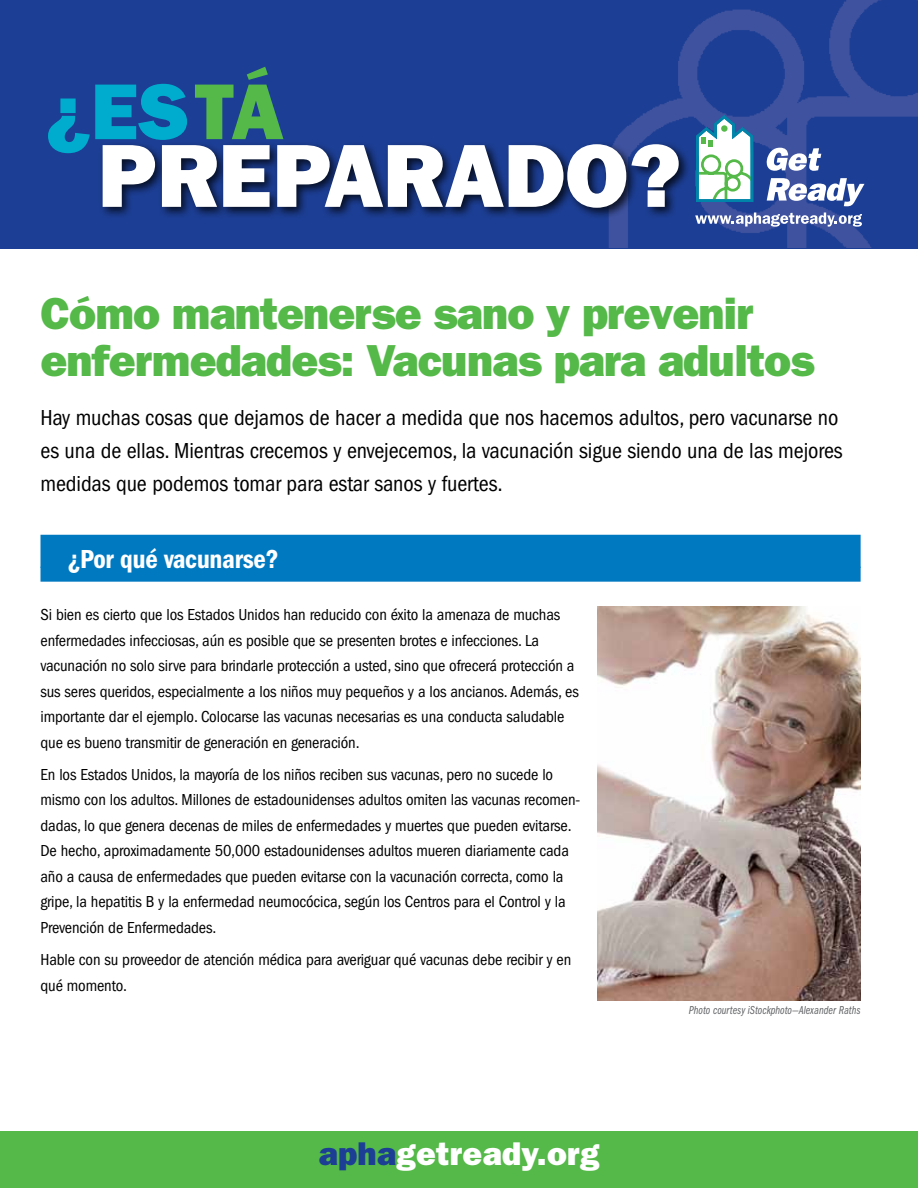
<style>
.page{position:relative;width:918px;height:1188px;background:#fff}
.page>*{position:absolute;margin:0;border:0;box-sizing:border-box;transform-origin:0 0}
.t1{font:800 90px "Franklin Gothic";color:#fff}
.t2{font:800 79.5px "Franklin Gothic";color:#00accd}
.t3{font:800 45px/46.5px "Franklin Gothic";letter-spacing:-.02em;color:#54b948}
.t4{font:800 33px "Franklin Gothic";letter-spacing:.01em;color:#fff}
.t5{font:600 condensed 27px "Franklin Gothic";letter-spacing:-.01em;color:#fff}
.t6{font:condensed 22.5px/33px "Franklin Gothic";letter-spacing:-.005em;color:#000}
.t7{font:condensed 16.5px/25.5px "Franklin Gothic";letter-spacing:-.01em;color:#000}
.t8{font:12px "Franklin Gothic Book Cmpr Ital";color:#656669}
.s1{color:#54b948}
.s2{color:#1c3e94}
</style>
<div class="page">
<div style="left:0;top:0;width:918px;height:248px;background:#1c3e94"></div>
<img style="left:609px;top:0;width:309px;height:247px">
<svg style="left:767px;top:178px;width:97px;height:28px"></svg>
<svg style="left:766px;top:148px;width:55px;height:23px"></svg>
<svg style="left:695px;top:213px;width:167px;height:14px;background:#7f8ec0"></svg>
<svg style="left:695px;top:115px;width:61px;height:88px;background:#9ac0c7"></svg>
<div style="left:40px;top:535px;width:821px;height:33px;background:#0079c1"></div>
<div style="left:40px;top:567px;width:821px;height:15px;background:#0079c1"></div>
<div style="left:0;top:1132px;width:918px;height:56px;background:#54b948"></div>
<img style="left:598px;top:606px;width:263px;height:395px">
<div style="left:99px;top:140px;width:592px;height:80px;background:#000;opacity:.75"></div>
<h2 class="t2" style="left:45px;top:65px;width:240px">¿ES <span class="s1">TÁ</span></h2>
<h1 class="t1" style="left:98px;top:123px;width:586px">PREPARADO?</h1>
<h3 class="t3" style="left:40px;top:291px;width:776px">Cómo mantenerse sano y prevenir enfermedades: Vacunas para adultos</h3>
<h3 class="t6" style="left:40px;top:401px;width:804px">Hay muchas cosas que dejamos de hacer a medida que nos hacemos adultos, pero vacunarse no es una de ellas. Mientras crecemos y envejecemos, la vacunación sigue siendo una de las mejores medidas que podemos tomar para estar sanos y fuertes.</h3>
<h3 class="t5" style="left:68px;top:543px;width:213px">¿Por qué vacunarse?</h3>
<p class="t7" style="left:40px;top:602px;width:540px">Si bien es cierto que los Estados Unidos han reducido con éxito la amenaza de muchas enfermedades infecciosas, aún es posible que se presenten brotes e infecciones. La vacunación no solo sirve para brindarle protección a usted, sino que ofrecerá protección a sus seres queridos, especialmente a los niños muy pequeños y a los ancianos. Además, es importante dar el ejemplo. Colocarse las vacunas necesarias es una conducta saludable que es bueno transmitir de generación en generación.</p>
<p class="t7" style="left:40px;top:762px;width:541px">En los Estados Unidos, la mayoría de los niños reciben sus vacunas, pero no sucede lo mismo con los adultos. Millones de estadounidenses adultos omiten las vacunas recomen&shy;dadas, lo que genera decenas de miles de enfermedades y muertes que pueden evitarse.<br>De hecho, aproximadamente 50,000 estadounidenses adultos mueren diariamente cada año a causa de enfermedades que pueden evitarse con la vacunación correcta, como la gripe, la hepatitis B y la enfermedad neumocócica, según los Centros para el Control y la Prevención de Enfermedades.</p>
<p class="t7" style="left:40px;top:947px;width:532px">Hable con su proveedor de atención médica para averiguar qué vacunas debe recibir y en qué momento.</p>
<h3 class="t4" style="left:319px;top:1134px;width:282px"><span class="s2">apha</span>getready.org</h3>
<p class="t8" style="left:689px;top:1003px;width:173px">Photo courtesy iStockphoto—Alexander Raths</p>
</div>
